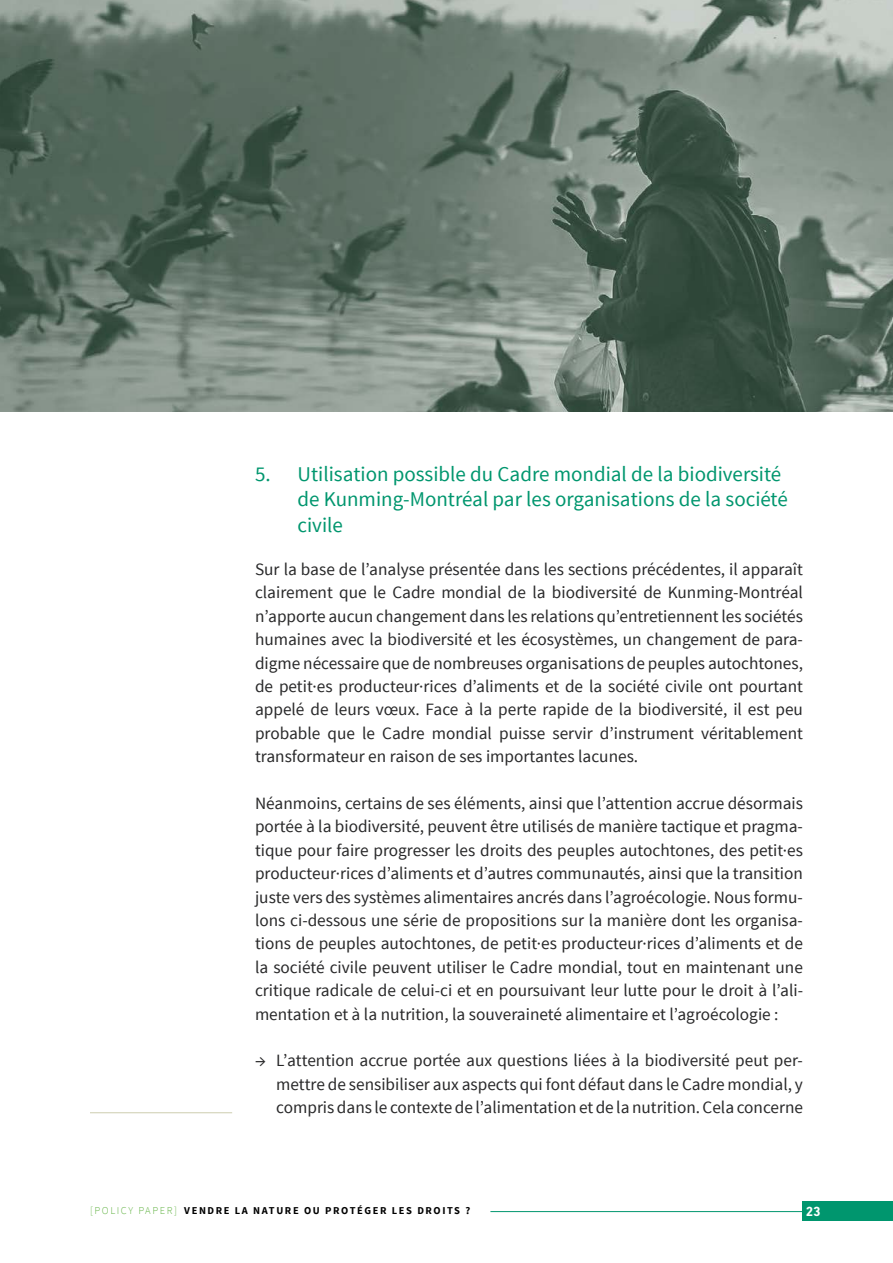
<style>
.page{position:relative;width:893px;height:1263px;background:#fff}
.page>*{position:absolute;margin:0;border:0;box-sizing:border-box;transform-origin:0 0}
.t1{font:21px/25.2px "Source Sans Pro";color:#00966e}
.t2{font:17.25px/23.4px "Source Sans Pro";color:#282829;text-align:justify}
.t3{font:700 13.5px "DIN Next LT Pro";color:#fff}
.t4{font:700 10.5px "Source Sans Pro";letter-spacing:.15em;color:#000}
.s1{font-family:"Fiantext"}
.s2{font-weight:300;color:#64b446}
</style>
<div class="page">
<div style="left:803px;top:1201px;width:90px;height:20px;background:#00966e"></div>
<hr style="left:490px;top:1211px;width:314px;height:1px;background:#00966e">
<img style="left:1px;top:0;width:892px;height:411px">
<hr style="left:90px;top:1112px;width:142px;height:1px;background:#cdcdaf">
<p class="t1" style="left:298px;top:462px;width:492px;text-indent:-43px">5. Utilisation possible du Cadre mondial de la biodiversité de Kunming-Montréal par les organisations de la société civile</p>
<p class="t2" style="left:255px;top:558px;width:549px">Sur la base de l’analyse présentée dans les sections précédentes, il apparaît clairement que le Cadre mondial de la biodiversité de Kunming-Montréal n’apporte aucun changement dans les relations qu’entretiennent les sociétés humaines avec la biodiversité et les écosystèmes, un changement de para&shy;digme nécessaire que de nombreuses organisations de peuples autochtones, de petit·es producteur·rices d’aliments et de la société civile ont pourtant appelé de leurs vœux. Face à la perte rapide de la biodiversité, il est peu probable que le Cadre mondial puisse servir d’instrument véritablement transformateur en raison de ses importantes lacunes.</p>
<p class="t2" style="left:255px;top:792px;width:549px">Néanmoins, certains de ses éléments, ainsi que l’attention accrue désormais portée à la biodiversité, peuvent être utilisés de manière tactique et pragma&shy;tique pour faire progresser les droits des peuples autochtones, des petit·es producteur·rices d’aliments et d’autres communautés, ainsi que la transition juste vers des systèmes alimentaires ancrés dans l’agroécologie. Nous formu&shy;lons ci-dessous une série de propositions sur la manière dont les organisa&shy;tions de peuples autochtones, de petit·es producteur·rices d’aliments et de la société civile peuvent utiliser le Cadre mondial, tout en maintenant une critique radicale de celui-ci et en poursuivant leur lutte pour le droit à l’ali&shy;mentation et à la nutrition, la souveraineté alimentaire et l’agroécologie :</p>
<p class="t2" style="left:276px;top:1049px;width:528px;text-indent:-21px"><span class="s1">→</span> L’attention accrue portée aux questions liées à la biodiversité peut per&shy;mettre de sensibiliser aux aspects qui font défaut dans le Cadre mondial, y compris dans le contexte de l’alimentation et de la nutrition. Cela concerne</p>
<p class="t4" style="left:90px;top:1204px;width:382px"><span class="s2">[POLICY PAPER]</span> VENDRE LA NATURE OU PROTÉGER LES DROITS ?</p>
<p class="t3" style="left:806px;top:1203px;width:17px">23</p>
</div>
